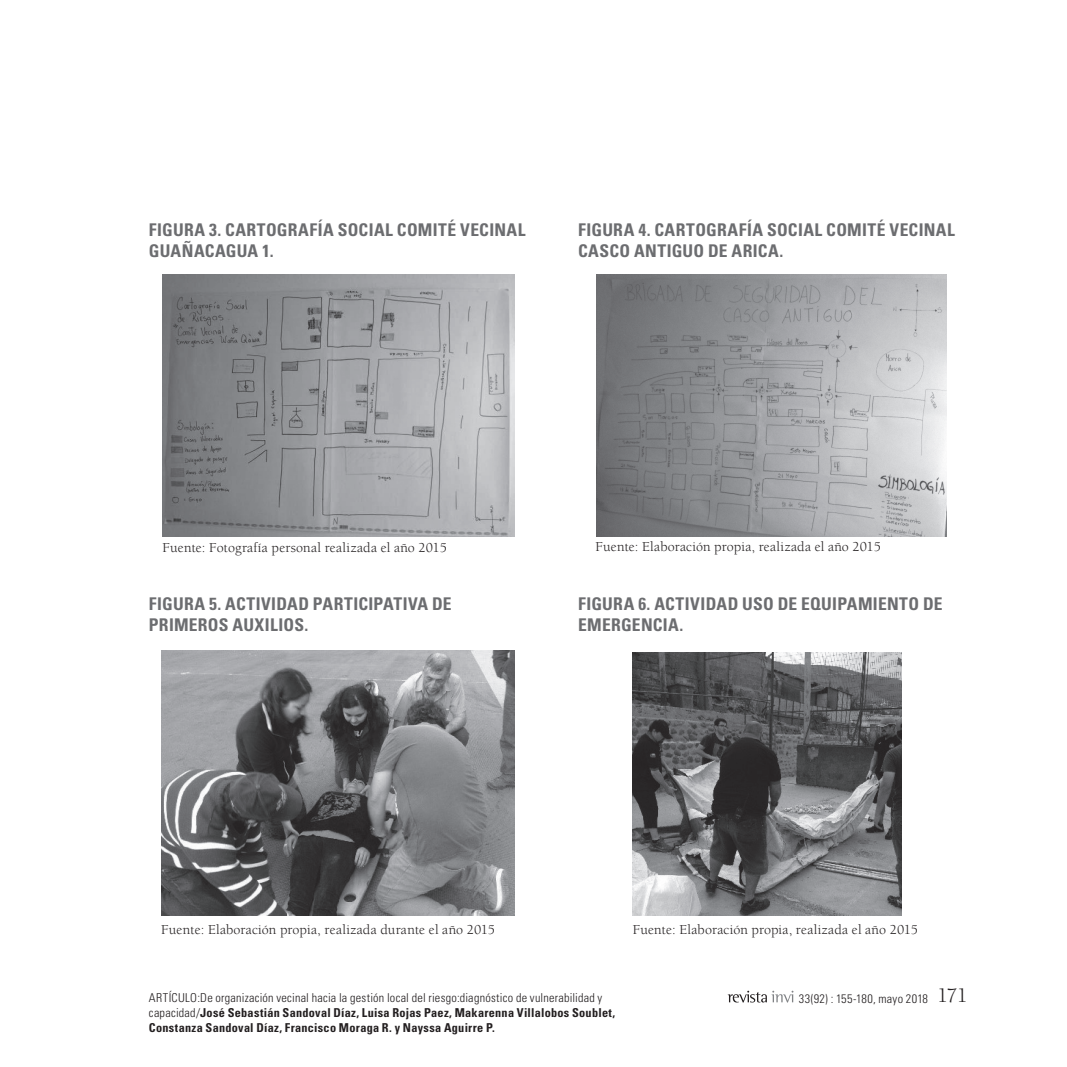
<style>
.page{position:relative;width:1067px;height:1067px;background:#fff}
.page>*{position:absolute;margin:0;border:0;box-sizing:border-box;transform-origin:0 0}
.t1{font:700 condensed 17.5px/21px "Univers LT Std";letter-spacing:.02em;color:#6c6d70}
.t2{font:14px "Berkeley Std";letter-spacing:.01em;color:#231f20}
.t3{font:700 condensed 12.25px/14.7px "Univers LT Std";letter-spacing:.02em;color:#231f20}
.t4{font:300 condensed 12.25px "Univers LT Std";letter-spacing:.02em;color:#231f20}
.s1{font-style:inherit}
.s2{font-family:"Berkeley Std";font-weight:400;font-stretch:normal;font-size:21px}
.s3{font-weight:300}
</style>
<div class="page">
<svg style="left:727px;top:990px;width:66px;height:12px"></svg>
<img style="left:162px;top:274px;width:352px;height:262px">
<img style="left:596px;top:274px;width:350px;height:262px">
<img style="left:161px;top:651px;width:354px;height:265px">
<img style="left:632px;top:652px;width:269px;height:263px">
<p class="t1" style="left:149px;top:221px;width:378px">FIGURA 3. CARTOGRAFÍA SOCIAL COMITÉ VECINAL<br>GUAÑACAGUA 1.</p>
<p class="t1" style="left:578px;top:221px;width:378px">FIGURA 4. CARTOGRAFÍA SOCIAL COMITÉ VECINAL<br>CASCO ANTIGUO DE ARICA.</p>
<p class="t2" style="left:162px;top:542px;width:286px">Fuente: Fotografía personal realizada el año 2015</p>
<p class="t2" style="left:595px;top:541px;width:287px">Fuente: Elaboración propia, realizada el año 2015</p>
<p class="t1" style="left:149px;top:595px;width:304px">FIGURA 5. ACTIVIDAD PARTICIPATIVA DE<br>PRIMEROS AUXILIOS.</p>
<p class="t1" style="left:578px;top:595px;width:366px">FIGURA 6. ACTIVIDAD USO DE EQUIPAMIENTO DE<br>EMERGENCIA.</p>
<p class="t2" style="left:161px;top:923px;width:335px">Fuente: Elaboración propia, realizada durante el año 2015</p>
<p class="t2" style="left:632px;top:923px;width:287px">Fuente: Elaboración propia, realizada el año 2015</p>
<p class="t4" style="left:149px;top:993px;width:455px"><span class="s1">ARTÍCULO:</span>De organización vecinal hacia la gestión local del riesgo:diagnóstico de vulnerabilidad y</p>
<p class="t4" style="left:799px;top:993px;width:170px">33(92) : 155-180, mayo 2018 <span class="s2">171</span></p>
<p class="t3" style="left:149px;top:1006px;width:468px"><span class="s3">capacidad/</span>José Sebastián Sandoval Díaz, Luisa Rojas Paez, Makarenna Villalobos Soublet,<br>Constanza Sandoval Díaz, Francisco Moraga R. y Nayssa Aguirre P.</p>
</div>
